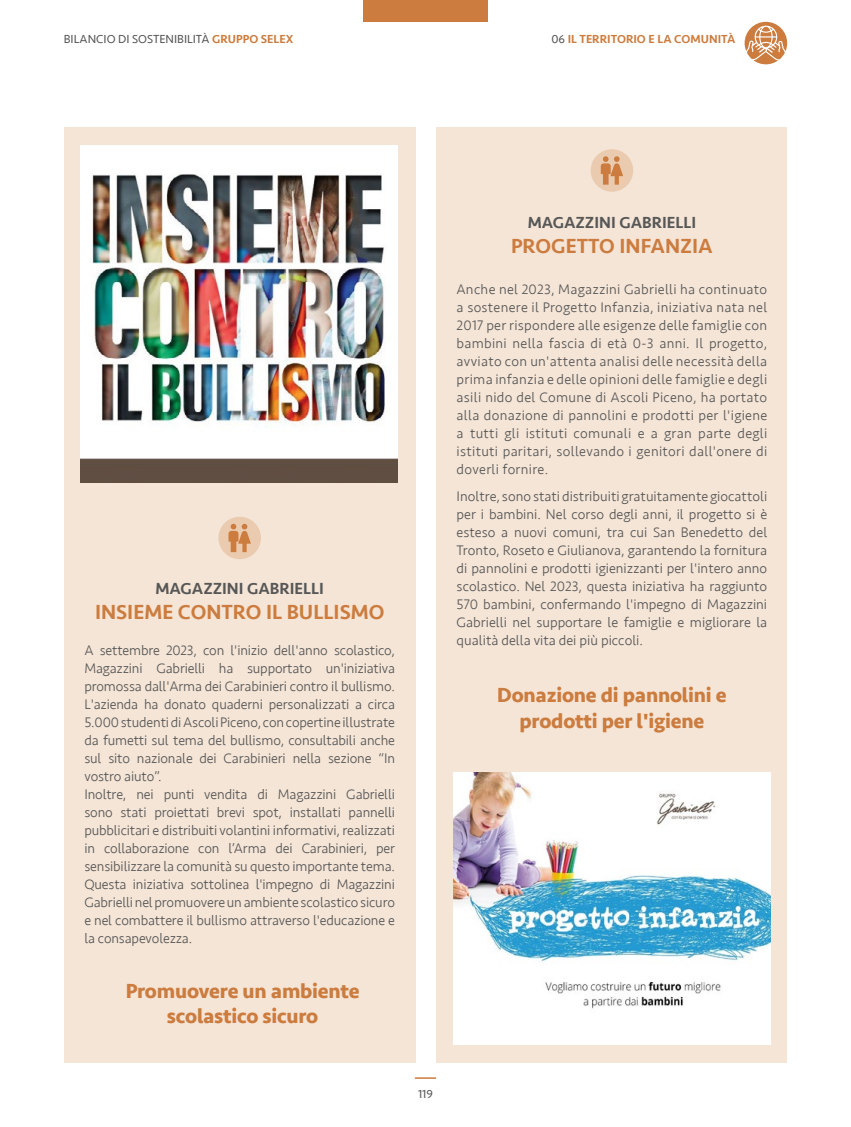
<style>
.page{position:relative;width:851px;height:1127px;background:#fff}
.page>*{position:absolute;margin:0;border:0;box-sizing:border-box;transform-origin:0 0}
.t1{font:700 21px/25.2px "Seravek";letter-spacing:-.01em;color:#cb7c3e;text-align:center}
.t2{font:500 21px "Seravek";color:#cb7c3e}
.t3{font:500 16.5px "Seravek";color:#575756}
.t4{font:300 14.25px/18px "Seravek";letter-spacing:-.01em;color:#575756;text-align:justify}
.t5{font:12px "Seravek";color:#575756}
.t6{font:500 12px "Seravek";color:#cb7c3e}
.s1{font-weight:500;color:#cb7c3e}
.s2{font-weight:400;color:#575756}
</style>
<div class="page">
<div style="left:363px;top:0;width:125px;height:21px;background:#cb7c3e"></div>
<hr style="left:415px;top:1077px;width:21px;height:2px;background:#cb7c3e">
<svg style="left:744px;top:22px;width:43px;height:42px"></svg>
<div style="left:64px;top:128px;width:351px;height:935px;background:#f5e5d7"></div>
<div style="left:218px;top:517px;width:43px;height:42px;background:#eacbaf;border-radius:50%"></div>
<svg style="left:228px;top:524px;width:23px;height:28px"></svg>
<div style="left:436px;top:128px;width:351px;height:935px;background:#f5e5d7"></div>
<div style="left:590px;top:149px;width:43px;height:43px;background:#eacbaf;border-radius:50%"></div>
<svg style="left:600px;top:156px;width:23px;height:29px"></svg>
<img style="left:81px;top:146px;width:316px;height:337px">
<img style="left:453px;top:773px;width:317px;height:271px">
<p class="t5" style="left:64px;top:29px;width:231px">BILANCIO DI SOSTENIBILITÀ <span class="s1">GRUPPO SELEX</span></p>
<p class="t6" style="left:551px;top:31px;width:185px"><span class="s2">06</span> IL TERRITORIO E LA COMUNITÀ</p>
<p class="t3" style="left:155px;top:578px;width:170px">MAGAZZINI GABRIELLI</p>
<h1 class="t2" style="left:95px;top:599px;width:291px">INSIEME CONTRO IL BULLISMO</h1>
<p class="t4" style="left:84px;top:642px;width:312px;text-align:left">A settembre 2023, con l'inizio dell'anno scolastico, Magazzini Gabrielli ha supportato un'iniziativa promossa dall'Arma dei Carabinieri contro il bullismo.<br>L'azienda ha donato quaderni personalizzati a circa 5.000 studenti di Ascoli Piceno, con copertine illustrate da fumetti sul tema del bullismo, consultabili anche sul sito nazionale dei Carabinieri nella sezione “In vostro aiuto”.<br>Inoltre, nei punti vendita di Magazzini Gabrielli sono stati proiettati brevi spot, installati pannelli pubblicitari e distribuiti volantini informativi, realizzati in collaborazione con l’Arma dei Carabinieri, per sensibilizzare la comunità su questo importante tema.<br>Questa iniziativa sottolinea l'impegno di Magazzini Gabrielli nel promuovere un ambiente scolastico sicuro e nel combattere il bullismo attraverso l'educazione e la consapevolezza.</p>
<h1 class="t1" style="left:126px;top:978px;width:235px">Promuovere un ambiente scolastico sicuro</h1>
<p class="t3" style="left:527px;top:212px;width:170px">MAGAZZINI GABRIELLI</p>
<h1 class="t2" style="left:511px;top:233px;width:203px">PROGETTO INFANZIA</h1>
<p class="t4" style="left:456px;top:281px;width:312px">Anche nel 2023, Magazzini Gabrielli ha continuato a sostenere il Progetto Infanzia, iniziativa nata nel 2017 per rispondere alle esigenze delle famiglie con bambini nella fascia di età 0-3 anni. Il progetto, avviato con un'attenta analisi delle necessità della prima infanzia e delle opinioni delle famiglie e degli asili nido del Comune di Ascoli Piceno, ha portato alla donazione di pannolini e prodotti per l'igiene a tutti gli istituti comunali e a gran parte degli istituti paritari, sollevando i genitori dall'onere di doverli fornire.</p>
<p class="t4" style="left:456px;top:487px;width:312px">Inoltre, sono stati distribuiti gratuitamente giocattoli per i bambini. Nel corso degli anni, il progetto si è esteso a nuovi comuni, tra cui San Benedetto del Tronto, Roseto e Giulianova, garantendo la fornitura di pannolini e prodotti igienizzanti per l'intero anno scolastico. Nel 2023, questa iniziativa ha raggiunto 570 bambini, confermando l'impegno di Magazzini Gabrielli nel supportare le famiglie e migliorare la qualità della vita dei più piccoli.</p>
<h1 class="t1" style="left:497px;top:682px;width:231px">Donazione di pannolini e prodotti per l'igiene</h1>
<p class="t5" style="left:418px;top:1084px;width:16px">119</p>
</div>
